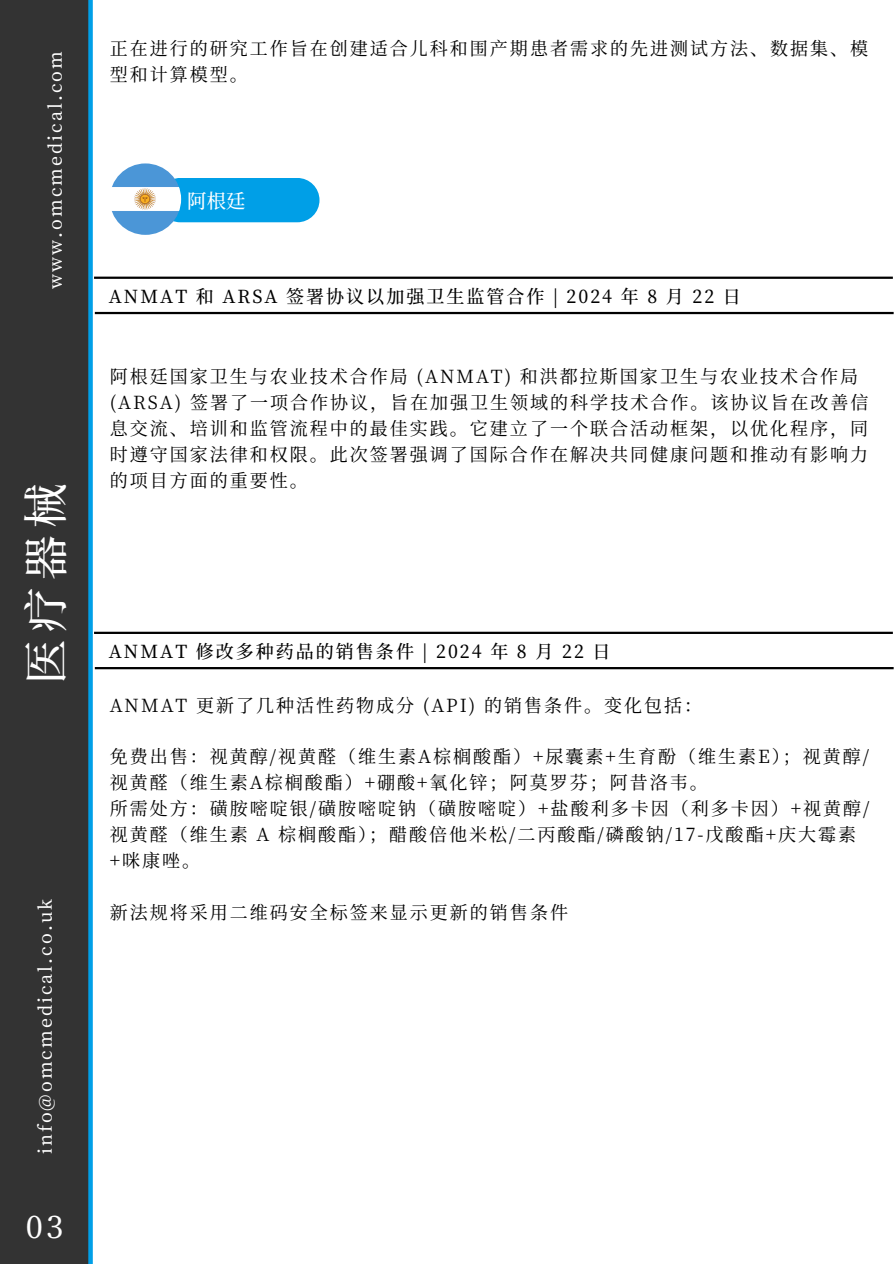
<style>
.page{position:relative;width:894px;height:1264px;background:#fff}
.page>*{position:absolute;margin:0;border:0;box-sizing:border-box;transform-origin:0 0}
.t1{font:500 44.7px "Source Han Serif SC";color:#fff}
.t2{font:500 31.2px "Source Han Serif SC";color:#fff}
.t3{font:23.1px "Source Han Serif SC";color:#fff}
.t4{font:22.95px "Source Han Serif SC";color:#fff}
.t5{font:500 20.25px "Source Han Serif SC";color:#fff}
.t6{font:500 19.35px "Source Han Serif SC";color:#fff}
.t7{font:18px/25.8px "Source Han Serif SC";letter-spacing:.11em;color:#000}
.t8{font:500 18px "Source Han Serif SC";letter-spacing:.11em;color:#000}
.t9{font:500 18px "Source Han Serif SC";letter-spacing:.11em;color:#fff}
</style>
<div class="page">
<div style="left:0;top:0;width:89px;height:1263px;background:#333"></div>
<div style="left:88px;top:0;width:5px;height:1263px;background:#009fe7"></div>
<hr style="left:94px;top:276px;width:798px;height:3px;background:#000">
<hr style="left:95px;top:312px;width:798px;height:2px;background:#000">
<hr style="left:94px;top:631px;width:798px;height:3px;background:#000">
<hr style="left:95px;top:667px;width:798px;height:2px;background:#000">
<div style="left:158px;top:178px;width:161px;height:44px;background:#009fe7;border-radius:22px"></div>
<img style="left:110px;top:163px;width:71px;height:72px;border-radius:50%">
<p class="t9" style="left:41px;top:289px;width:239px;rotate:-90deg">www.omcmedical.com</p>
<p class="t1" style="left:11px;top:684px;width:202px;rotate:-90deg">医疗器械</p>
<p class="t9" style="left:31px;top:1154px;width:256px;rotate:-90deg">info@omcmedical.co.uk</p>
<h4 class="t3" style="left:39px;top:1201px;width:12px">5</h4>
<h1 class="t5" style="left:32px;top:1206px;width:24px">1 2</h1>
<p class="t2" style="left:26px;top:1202px;width:36px">03</p>
<h4 class="t4" style="left:38px;top:1209px;width:12px">5</h4>
<p class="t7" style="left:110px;top:35px;width:759px">正在进行的研究工作旨在创建适合儿科和围产期患者需求的先进测试方法、数据集、模型和计算模型。</p>
<h3 class="t6" style="left:187px;top:185px;width:60px">阿根廷</h3>
<h4 class="t8" style="left:109px;top:282px;width:627px">ANMAT 和 ARSA 签署协议以加强卫生监管合作 | 2024 年 8 月 22 日</h4>
<p class="t7" style="left:110px;top:363px;width:760px">阿根廷国家卫生与农业技术合作局 (ANMAT) 和洪都拉斯国家卫生与农业技术合作局(ARSA) 签署了一项合作协议，旨在加强卫生领域的科学技术合作。该协议旨在改善信息交流、培训和监管流程中的最佳实践。它建立了一个联合活动框架，以优化程序，同时遵守国家法律和权限。此次签署强调了国际合作在解决共同健康问题和推动有影响力的项目方面的重要性。</p>
<h3 class="t8" style="left:109px;top:637px;width:496px">ANMAT 修改多种药品的销售条件 | 2024 年 8 月 22 日</h3>
<h2 class="t7" style="left:110px;top:691px;width:594px">ANMAT 更新了几种活性药物成分 (API) 的销售条件。变化包括：</h2>
<h3 class="t7" style="left:110px;top:742px;width:761px">免费出售：视黄醇/视黄醛（维生素A棕榈酸酯）+尿囊素+生育酚（维生素E）；视黄醇/视黄醛（维生素A棕榈酸酯）+硼酸+氧化锌；阿莫罗芬；阿昔洛韦。<br>所需处方：磺胺嘧啶银/磺胺嘧啶钠（磺胺嘧啶）+盐酸利多卡因（利多卡因）+视黄醇/视黄醛（维生素 A 棕榈酸酯）；醋酸倍他米松/二丙酸酯/磷酸钠/17-戊酸酯+庆大霉素+咪康唑。</h3>
<h2 class="t7" style="left:110px;top:898px;width:459px">新法规将采用二维码安全标签来显示更新的销售条件</h2>
</div>
